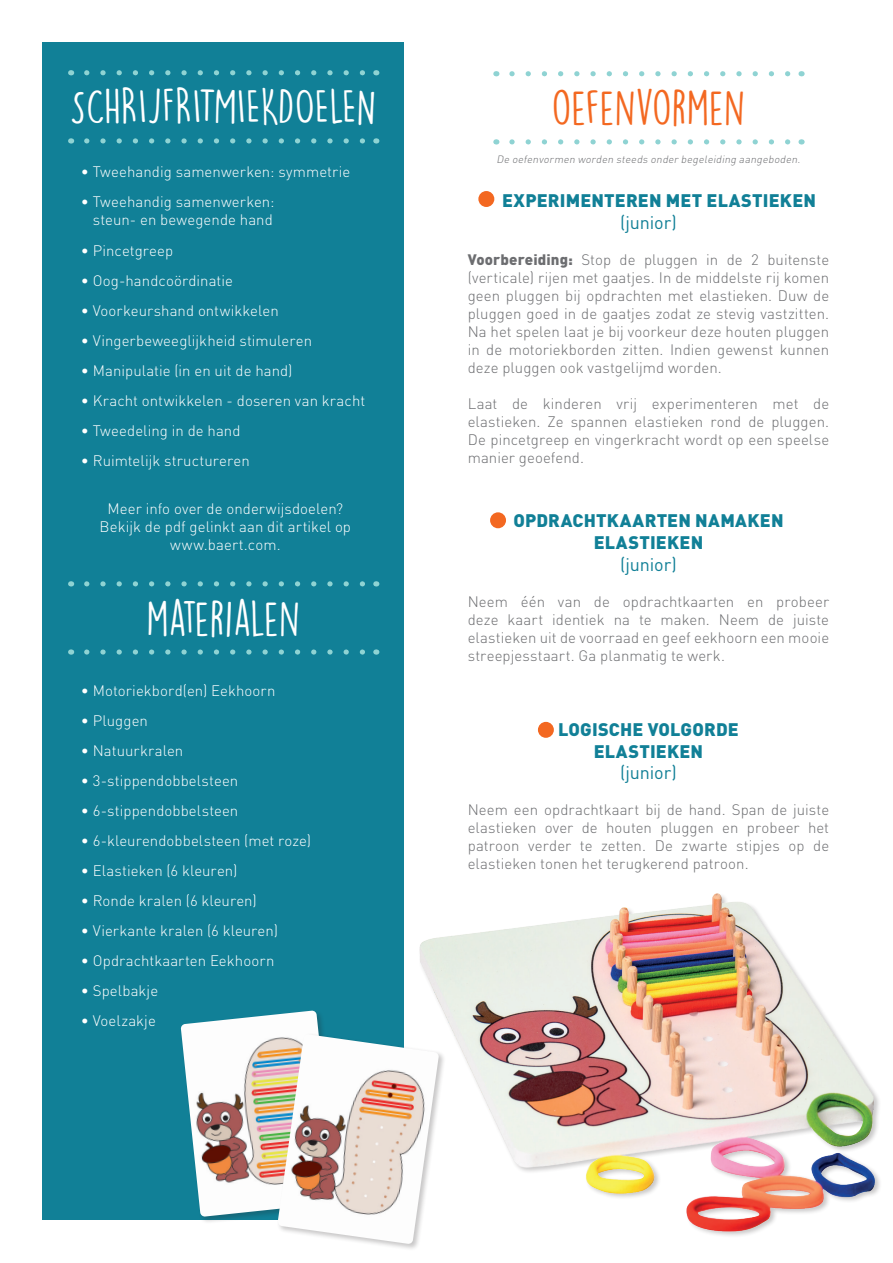
<style>
.page{position:relative;width:893px;height:1263px;background:#fff}
.page>*{position:absolute;margin:0;border:0;box-sizing:border-box;transform-origin:0 0}
.t1{font:45px "DK Lemon Yellow Sun";color:#fff}
.t2{font:45px "DK Lemon Yellow Sun";color:#f36821}
.t3{font:900 18px/21.6px "DIN Pro";letter-spacing:.01em;color:#118097;text-align:center}
.t4{font:18px "DIN Pro";letter-spacing:-.005em;color:#118097}
.t5{font:300 15px/18px "DIN Pro";letter-spacing:.005em;color:#6c6d70;text-align:justify}
.t6{font:300 15px/18px "DIN Pro";letter-spacing:.005em;color:#fff;text-align:right}
.t7{font:italic 300 10.5px "DIN Pro";color:#6c6d70}
.s1{font-weight:900}
</style>
<div class="page">
<div style="left:43px;top:43px;width:361px;height:1177px;background:#118097"></div>
<svg style="left:87px;top:70px;width:278px;height:5px"></svg>
<svg style="left:87px;top:138px;width:278px;height:6px"></svg>
<svg style="left:87px;top:581px;width:278px;height:5px"></svg>
<svg style="left:87px;top:649px;width:278px;height:6px"></svg>
<img style="left:419px;top:893px;width:461px;height:343px">
<svg style="left:512px;top:71px;width:279px;height:5px"></svg>
<svg style="left:512px;top:139px;width:279px;height:6px"></svg>
<div style="left:478px;top:191px;width:16px;height:16px;background:#f36821;border-radius:50%"></div>
<div style="left:490px;top:512px;width:16px;height:16px;background:#f36821;border-radius:50%"></div>
<div style="left:538px;top:722px;width:16px;height:16px;background:#f36821;border-radius:50%"></div>
<div style="left:179px;top:1009px;width:164px;height:215px;background:#231f20;opacity:.25"></div>
<img style="left:181px;top:1011px;width:155px;height:206px">
<div style="left:277px;top:1033px;width:169px;height:218px;background:#231f20;opacity:.25"></div>
<img style="left:278px;top:1034px;width:161px;height:210px">
<h1 class="t1" style="left:70px;top:79px;width:308px">SCHRIJFRITMIEKDOELEN</h1>
<p class="t6" style="left:81px;top:162px;width:271px">• Tweehandig samenwerken: symmetrie</p>
<p class="t6" style="left:81px;top:192px;width:195px">• Tweehandig samenwerken: steun- en bewegende hand</p>
<p class="t6" style="left:81px;top:240px;width:94px">• Pincetgreep</p>
<p class="t6" style="left:81px;top:270px;width:154px">• Oog-handcoördinatie</p>
<p class="t6" style="left:81px;top:300px;width:199px">• Voorkeurshand ontwikkelen</p>
<p class="t6" style="left:81px;top:330px;width:233px">• Vingerbeweeglijkheid stimuleren</p>
<p class="t6" style="left:81px;top:360px;width:213px">• Manipulatie (in en uit de hand)</p>
<p class="t6" style="left:81px;top:390px;width:286px">• Kracht ontwikkelen - doseren van kracht</p>
<p class="t6" style="left:81px;top:420px;width:161px">• Tweedeling in de hand</p>
<p class="t6" style="left:81px;top:450px;width:170px">• Ruimtelijk structureren</p>
<p class="t6" style="left:100px;top:498px;width:253px;text-align:center">Meer info over de onderwijsdoelen?<br>Bekijk de pdf gelinkt aan dit artikel op www.baert.com.</p>
<h1 class="t1" style="left:146px;top:591px;width:155px">MATERIALEN</h1>
<p class="t6" style="left:81px;top:681px;width:196px">• Motoriekbord(en) Eekhoorn</p>
<p class="t6" style="left:81px;top:711px;width:69px">• Pluggen</p>
<p class="t6" style="left:81px;top:741px;width:104px">• Natuurkralen</p>
<p class="t6" style="left:81px;top:771px;width:159px">• 3-stippendobbelsteen</p>
<p class="t6" style="left:81px;top:801px;width:159px">• 6-stippendobbelsteen</p>
<p class="t6" style="left:81px;top:831px;width:232px">• 6-kleurendobbelsteen (met roze)</p>
<p class="t6" style="left:81px;top:861px;width:158px">• Elastieken (6 kleuren)</p>
<p class="t6" style="left:81px;top:891px;width:177px">• Ronde kralen (6 kleuren)</p>
<p class="t6" style="left:81px;top:921px;width:199px">• Vierkante kralen (6 kleuren)</p>
<p class="t6" style="left:81px;top:951px;width:195px">• Opdrachtkaarten Eekhoorn</p>
<p class="t6" style="left:81px;top:981px;width:79px">• Spelbakje</p>
<p class="t6" style="left:81px;top:1011px;width:77px">• Voelzakje</p>
<h1 class="t2" style="left:552px;top:80px;width:195px">OEFENVORMEN</h1>
<p class="t7" style="left:497px;top:152px;width:308px">De oefenvormen worden steeds onderbegeleiding aangeboden.</p>
<p class="t3" style="left:502px;top:189px;width:315px">EXPERIMENTEREN MET ELASTIEKEN</p>
<p class="t4" style="left:620px;top:210px;width:58px">(junior)</p>
<p class="t5" style="left:468px;top:249px;width:363px"><span class="s1">Voorbereiding:</span> Stop de pluggen in de 2 buitenste (verticale) rijen met gaatjes. In de middelste rij komen geen pluggen bij opdrachten met elastieken. Duw de pluggen goed in de gaatjes zodat ze stevig vastzitten.<br>Na het spelen laat je bij voorkeur deze houten pluggen in de motoriekborden zitten. Indien gewenst kunnen deze pluggen ook vastgelijmd worden.</p>
<p class="t5" style="left:468px;top:393px;width:363px">Laat de kinderen vrij experimenteren met de elastieken. Ze spannen elastieken rond de pluggen.<br>De pincetgreep en vingerkracht wordt op een speelse manier geoefend.</p>
<p class="t3" style="left:513px;top:509px;width:272px">OPDRACHTKAARTEN NAMAKEN<br>ELASTIEKEN</p>
<p class="t4" style="left:620px;top:552px;width:58px">(junior)</p>
<p class="t5" style="left:468px;top:591px;width:363px">Neem één van de opdrachtkaarten en probeer deze kaart identiek na te maken. Neem de juiste elastieken uit de voorraad en geef eekhoorn een mooie streepjesstaart. Ga planmatig te werk.</p>
<p class="t3" style="left:558px;top:718px;width:182px">LOGISCHE VOLGORDE<br>ELASTIEKEN</p>
<p class="t4" style="left:620px;top:761px;width:58px">(junior)</p>
<p class="t5" style="left:468px;top:800px;width:363px">Neem een opdrachtkaart bij de hand. Span de juiste elastieken over de houten pluggen en probeer het patroon verder te zetten. De zwarte stipjes op de elastieken tonen het terugkerend patroon.</p>
</div>
